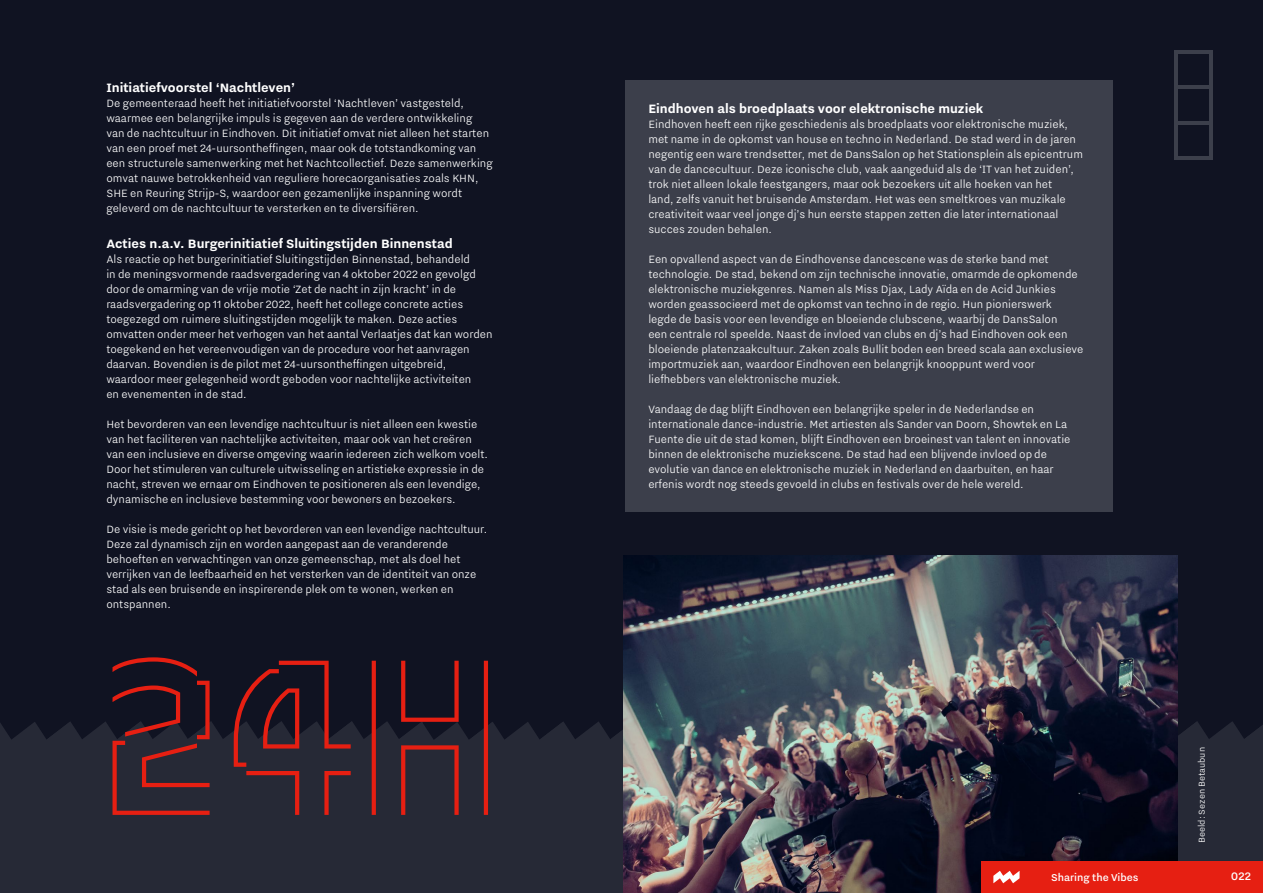
<style>
.page{position:relative;width:1263px;height:893px;background:#101322}
.page>*{position:absolute;margin:0;border:0;box-sizing:border-box;transform-origin:0 0}
.t1{font:210px "Eindhoven Type Inline";color:#e61f12}
.t2{font:700 15px "Nitti Eindhoven";color:#fff}
.t3{font:500 13.35px "Nitti Eindhoven";color:#fff}
.t4{font:300 13.05px/15px "Nitti Eindhoven";color:#fff}
.t5{font:500 12.3px "Nitti Eindhoven";color:#fff}
.t6{font:300 10.5px "Nitti Eindhoven";color:#fff}
</style>
<div class="page">
<div style="left:0;top:744px;width:1263px;height:149px;background:#262936"></div>
<svg style="left:0;top:721px;width:1263px;height:46px"></svg>
<div style="left:625px;top:80px;width:487px;height:432px;background:#3c3f4b"></div>
<hr style="left:1174px;top:54px;width:3px;height:102px;background:#f3f4f4">
<hr style="left:1209px;top:54px;width:3px;height:102px;background:#f3f4f4">
<hr style="left:1174px;top:50px;width:38px;height:4px;background:#3c3f4b">
<hr style="left:1174px;top:156px;width:38px;height:4px;background:#3c3f4b">
<hr style="left:1174px;top:121px;width:38px;height:3px;background:#f3f4f4">
<hr style="left:1174px;top:86px;width:38px;height:3px;background:#f3f4f4">
<img style="left:623px;top:555px;width:554px;height:338px">
<div style="left:982px;top:861px;width:281px;height:32px;background:#e61f12"></div>
<svg style="left:993px;top:871px;width:26px;height:12px"></svg>
<p class="t2" style="left:106px;top:79px;width:190px">Initiatiefvoorstel ‘Nachtleven’</p>
<p class="t4" style="left:106px;top:95px;width:388px">De gemeenteraad heeft het initiatiefvoorstel ‘Nachtleven’ vastgesteld, waarmee een belangrijke impuls is gegeven aan de verdere ontwikkeling van de nachtcultuur in Eindhoven. Dit initiatief omvat niet alleen het starten van een proef met 24-uursontheffingen, maar ook de totstandkoming van een structurele samenwerking met het Nachtcollectief. Deze samenwerking omvat nauwe betrokkenheid van reguliere horecaorganisaties zoals KHN, SHE en Reuring Strijp-S, waardoor een gezamenlijke inspanning wordt geleverd om de nachtcultuur te versterken en te diversifiëren.</p>
<p class="t2" style="left:106px;top:235px;width:348px">Acties n.a.v. Burgerinitiatief Sluitingstijden Binnenstad</p>
<p class="t4" style="left:106px;top:251px;width:388px">Als reactie op het burgerinitiatief Sluitingstijden Binnenstad, behandeld<br>in de meningsvormende raadsvergadering van 4 oktober 2022 en gevolgd door de omarming van de vrije motie ‘Zet de nacht in zijn kracht’ in de raadsvergadering op 11 oktober 2022, heeft het college concrete acties toegezegd om ruimere sluitingstijden mogelijk te maken. Deze acties omvatten onder meer het verhogen van het aantal Verlaatjes dat kan worden toegekend en het vereenvoudigen van de procedure voor het aanvragen daarvan. Bovendien is de pilot met 24-uursontheffingen uitgebreid, waardoor meer gelegenheid wordt geboden voor nachtelijke activiteiten<br>en evenementen in de stad.</p>
<p class="t4" style="left:106px;top:416px;width:383px">Het bevorderen van een levendige nachtcultuur is niet alleen een kwestie van het faciliteren van nachtelijke activiteiten, maar ook van het creëren van een inclusieve en diverse omgeving waarin iedereen zich welkom voelt.<br>Door het stimuleren van culturele uitwisseling en artistieke expressie in de nacht, streven we ernaar om Eindhoven te positioneren als een levendige, dynamische en inclusieve bestemming voor bewoners en bezoekers.</p>
<p class="t4" style="left:106px;top:521px;width:382px">De visie is mede gericht op het bevorderen van een levendige nachtcultuur.<br>Deze zal dynamisch zijn en worden aangepast aan de veranderende behoeften en verwachtingen van onze gemeenschap, met als doel het verrijken van de leefbaarheid en het versterken van de identiteit van onze stad als een bruisende en inspirerende plek om te wonen, werken en ontspannen.</p>
<h1 class="t1" style="left:99px;top:598px;width:406px">24h</h1>
<p class="t2" style="left:648px;top:100px;width:337px">Eindhoven als broedplaats voor elektronische muziek</p>
<p class="t4" style="left:648px;top:116px;width:436px">Eindhoven heeft een rijke geschiedenis als broedplaats voor elektronische muziek, met name in de opkomst van house en techno in Nederland. De stad werd in de jaren negentig een ware trendsetter, met de DansSalon op het Stationsplein als epicentrum van de dancecultuur. Deze iconische club, vaak aangeduid als de ‘IT van het zuiden’, trok niet alleen lokale feestgangers, maar ook bezoekers uit alle hoeken van het<br>land, zelfs vanuit het bruisende Amsterdam. Het was een smeltkroes van muzikale creativiteit waar veel jonge dj’s hun eerste stappen zetten die later internationaal succes zouden behalen.</p>
<p class="t4" style="left:648px;top:251px;width:437px">Een opvallend aspect van de Eindhovense dancescene was de sterke band met technologie. De stad, bekend om zijn technische innovatie, omarmde de opkomende elektronische muziekgenres. Namen als Miss Djax, Lady Aïda en de Acid Junkies worden geassocieerd met de opkomst van techno in de regio. Hun pionierswerk legde de basis voor een levendige en bloeiende clubscene, waarbij de DansSalon<br>een centrale rol speelde. Naast de invloed van clubs en dj’s had Eindhoven ook een bloeiende platenzaakcultuur. Zaken zoals Bullit boden een breed scala aan exclusieve importmuziek aan, waardoor Eindhoven een belangrijk knooppunt werd voor liefhebbers van elektronische muziek.</p>
<p class="t4" style="left:648px;top:401px;width:424px">Vandaag de dag blijft Eindhoven een belangrijke speler in de Nederlandse en internationale dance-industrie. Met artiesten als Sander van Doorn, Showtek en La Fuente die uit de stad komen, blijft Eindhoven een broeinest van talent en innovatie binnen de elektronische muziekscene. De stad had een blijvende invloed op de evolutie van dance en elektronische muziek in Nederland en daarbuiten, en haar erfenis wordt nog steeds gevoeld in clubs en festivals over de hele wereld.</p>
<p class="t6" style="left:1196px;top:843px;width:97px;rotate:-90deg">Beeld: Sezen Betaubun</p>
<p class="t5" style="left:1051px;top:870px;width:89px">Sharing the Vibes</p>
<p class="t3" style="left:1231px;top:869px;width:22px">022</p>
</div>
